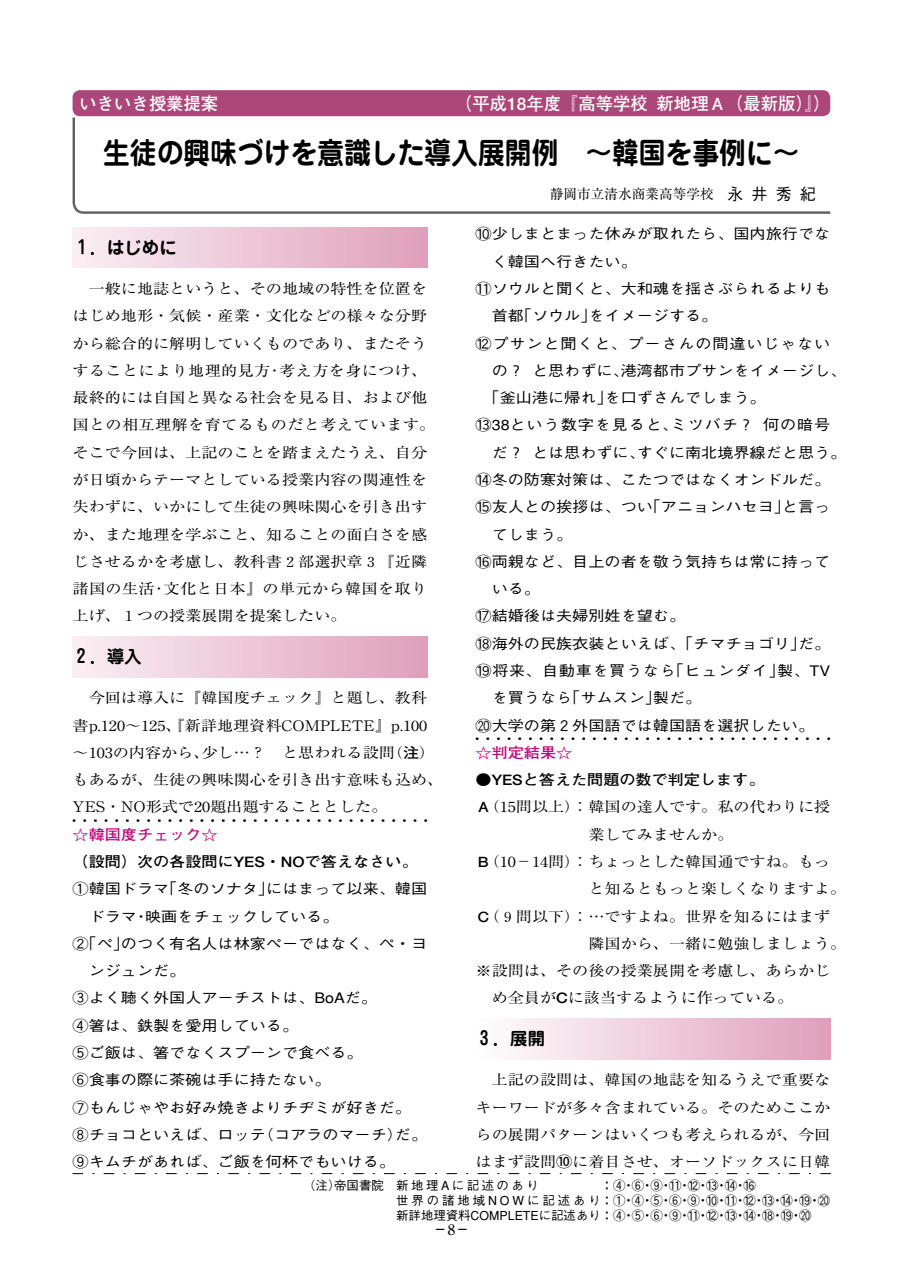
<style>
.page{position:relative;width:903px;height:1276px;background:#fff}
.page>*{position:absolute;margin:0;border:0;box-sizing:border-box;transform-origin:0 0}
.t1{font:700 29.75px "Jun 501";color:#000;scale:.9 1}
.t2{font:700 17.32px "Futo Go B101";color:#fff}
.t3{font:700 17.32px "Jun 501";color:#000}
.t4{font:500 14.88px "Ryumin";color:#000}
.t5{font:14.53px/27.3px "Ryumin";color:#000;scale:1.11 1}
.t6{font:500 14.53px "Gothic BBB";color:#000;scale:1.11 1}
.t7{font:500 14.53px "Gothic BBB";letter-spacing:.055em;color:#000;scale:1.11 1}
.t8{font:700 14.53px "Futo Go B101";color:#000;scale:1.11 1}
.t9{font:500 14.53px "Gothic BBB";letter-spacing:.04em;color:#000;scale:1.11 1}
.t10{font:700 14.53px "Futo Go B101";color:#c10077;scale:1.11 1}
.t11{font:13.65px "Ryumin";color:#000}
.t12{font:500 12.42px/14.9px "Gothic BBB";color:#000}
.s1{font-family:"Gothic BBB";font-weight:500;font-size:16.1px}
.s2{font-family:"Futo Go B101";font-weight:700}
</style>
<div class="page">
<svg style="left:72px;top:115px;width:759px;height:99px"></svg>
<div style="left:73px;top:90px;width:757px;height:26px;background:#ac4779;border-radius:7px"></div>
<div style="left:73px;top:227px;width:354px;height:41px;background:linear-gradient(to right,#faeff3,#e0a0bb)"></div>
<div style="left:73px;top:636px;width:354px;height:41px;background:linear-gradient(to right,#faeff3,#e0a0bb)"></div>
<div style="left:476px;top:1018px;width:354px;height:41px;background:linear-gradient(to right,#fefefe,#e09fba)"></div>
<svg style="left:74px;top:819px;width:352px;height:3px"></svg>
<svg style="left:73px;top:1173px;width:758px;height:1px"></svg>
<svg style="left:477px;top:737px;width:352px;height:3px"></svg>
<p class="t2" style="left:79px;top:97px;width:140px">いきいき授業提案</p>
<p class="t2" style="left:455px;top:97px;width:377px">（平成18年度『高等学校新地理Ａ（最新版）』）</p>
<h1 class="t1" style="left:103px;top:142px;width:775px">生徒の興味づけを意識した導入展開例　～韓国を事例に～</h1>
<p class="t11" style="left:550px;top:189px;width:268px">静岡市立清水商業高等学校　<span class="s1">永井秀紀</span></p>
<p class="t6" style="left:476px;top:228px;width:321px">⑩少しまとまった休みが取れたら、国内旅行でな</p>
<p class="t6" style="left:492px;top:256px;width:132px">く韓国へ行きたい。</p>
<p class="t6" style="left:476px;top:283px;width:321px">⑪ソウルと聞くと、大和魂を揺さぶられるよりも</p>
<p class="t6" style="left:492px;top:310px;width:205px">首都「ソウル」をイメージする。</p>
<p class="t7" style="left:476px;top:338px;width:321px">⑫プサンと聞くと、プーさんの間違いじゃない</p>
<p class="t6" style="left:492px;top:365px;width:321px">の？と思わずに、港湾都市プサンをイメージし、</p>
<p class="t6" style="left:484px;top:392px;width:256px">「釜山港に帰れ」を口ずさんでしまう。</p>
<p class="t7" style="left:476px;top:419px;width:321px">⑬38という数字を見ると、ミツバチ？何の暗号</p>
<p class="t6" style="left:492px;top:447px;width:321px">だ？とは思わずに、すぐに南北境界線だと思う。</p>
<p class="t6" style="left:476px;top:474px;width:321px">⑭冬の防寒対策は、こたつではなくオンドルだ。</p>
<p class="t6" style="left:476px;top:501px;width:321px">⑮友人との挨拶は、つい「アニョンハセヨ」と言っ</p>
<p class="t6" style="left:492px;top:529px;width:74px">てしまう。</p>
<p class="t6" style="left:476px;top:556px;width:321px">⑯両親など、目上の者を敬う気持ちは常に持って</p>
<p class="t6" style="left:492px;top:583px;width:45px">いる。</p>
<p class="t6" style="left:476px;top:610px;width:190px">⑰結婚後は夫婦別姓を望む。</p>
<p class="t6" style="left:476px;top:638px;width:321px">⑱海外の民族衣装といえば、「チマチョゴリ」だ。</p>
<p class="t9" style="left:476px;top:665px;width:321px">⑲将来、自動車を買うなら「ヒュンダイ」製、TV</p>
<p class="t6" style="left:492px;top:692px;width:190px">を買うなら「サムスン」製だ。</p>
<p class="t6" style="left:476px;top:720px;width:306px">⑳大学の第２外国語では韓国語を選択したい。</p>
<p class="t10" style="left:476px;top:747px;width:89px">☆判定結果☆</p>
<p class="t8" style="left:476px;top:774px;width:262px">●YESと答えた問題の数で判定します。</p>
<p class="t5" style="left:476px;top:795px;width:321px"><span class="s2">Ａ</span>（15問以上）：韓国の達人です。私の代わりに授</p>
<p class="t5" style="left:588px;top:822px;width:132px">業してみませんか。</p>
<p class="t5" style="left:476px;top:850px;width:321px"><span class="s2">Ｂ</span>（10－14問）：ちょっとした韓国通ですね。もっ</p>
<p class="t5" style="left:588px;top:877px;width:234px">と知るともっと楽しくなりますよ。</p>
<p class="t5" style="left:476px;top:904px;width:321px"><span class="s2">Ｃ</span>（９問以下）：…ですよね。世界を知るにはまず</p>
<p class="t5" style="left:588px;top:932px;width:234px">隣国から、一緒に勉強しましょう。</p>
<p class="t5" style="left:476px;top:959px;width:321px">※設問は、その後の授業展開を考慮し、あらかじ</p>
<p class="t5" style="left:492px;top:986px;width:273px">め全員が<span class="s2">C</span>に該当するように作っている。</p>
<p class="t3" style="left:476px;top:1032px;width:71px">３．展開</p>
<p class="t5" style="left:476px;top:1068px;width:321px;text-align:justify">　上記の設問は、韓国の地誌を知るうえで重要なキーワードが多々含まれている。そのためここからの展開パターンはいくつも考えられるが、今回はまず設問<span class="s2">⑩</span>に着目させ、オーソドックスに日韓</p>
<p class="t12" style="left:396px;top:1179px;width:436px;text-indent:-93px">（注）帝国書院　新地理 A に記述のあり　　　　　：④・⑥・⑨・⑪・⑫・⑬・⑭・⑯<br>世界の諸地域 N O W に記述あり： ①・④・⑤・⑥・⑨・⑩・⑪・⑫・⑬・⑭・⑲・⑳新詳地理資料COMPLETEに記述あり：④・⑤・⑥・⑨・⑪・⑫・⑬・⑭・⑱・⑲・⑳</p>
<p class="t3" style="left:73px;top:241px;width:106px">１．はじめに</p>
<p class="t5" style="left:73px;top:277px;width:328px">　一般に地誌というと、その地域の特性を位置をはじめ地形・気候・産業・文化などの様々な分野から総合的に解明していくものであり、またそうすることにより地理的見方･考え方を身につけ、最終的には自国と異なる社会を見る目、および他国との相互理解を育てるものだと考えています。そこで今回は、上記のことを踏まえたうえ、自分が日頃からテーマとしている授業内容の関連性を失わずに、いかにして生徒の興味関心を引き出すか、また地理を学ぶこと、知ることの面白さを感じさせるかを考慮し、教科書２部選択章３『近隣諸国の生活･文化と日本』の単元から韓国を取り上げ、１つの授業展開を提案したい。</p>
<p class="t3" style="left:73px;top:650px;width:71px">２．導入</p>
<p class="t5" style="left:73px;top:686px;width:336px">　今回は導入に『韓国度チェック』と題し、教科書p.120～125、『新詳地理資料COMPLETE』p.100～103の内容から、少し…？　と思われる設問（<span class="s2">注</span>）もあるが、生徒の興味関心を引き出す意味も込め、<br>YES・NO形式で20題出題することとした。</p>
<p class="t10" style="left:73px;top:829px;width:132px">☆韓国度チェック☆</p>
<p class="t8" style="left:73px;top:856px;width:312px">（設問）次の各設問にYES・NOで答えなさい。</p>
<p class="t6" style="left:73px;top:883px;width:321px">①韓国ドラマ「冬のソナタ」にはまって以来、韓国</p>
<p class="t6" style="left:89px;top:911px;width:227px">ドラマ･映画をチェックしている。</p>
<p class="t6" style="left:73px;top:938px;width:321px">②「ぺ」のつく有名人は林家ぺーではなく、ペ・ヨ</p>
<p class="t6" style="left:89px;top:965px;width:89px">ンジュンだ。</p>
<p class="t6" style="left:73px;top:992px;width:276px">③よく聴く外国人アーチストは、BoAだ。</p>
<p class="t6" style="left:73px;top:1020px;width:205px">④箸は、鉄製を愛用している。</p>
<p class="t6" style="left:73px;top:1047px;width:263px">⑤ご飯は、箸でなくスプーンで食べる。</p>
<p class="t6" style="left:73px;top:1074px;width:234px">⑥食事の際に茶碗は手に持たない。</p>
<p class="t6" style="left:73px;top:1101px;width:306px">⑦もんじゃやお好み焼きよりチヂミが好きだ。</p>
<p class="t6" style="left:73px;top:1129px;width:321px">⑧チョコといえば、ロッテ（コアラのマーチ）だ。</p>
<p class="t6" style="left:73px;top:1156px;width:292px">⑨キムチがあれば、ご飯を何杯でもいける。</p>
<p class="t4" style="left:433px;top:1223px;width:39px">－8－</p>
</div>
